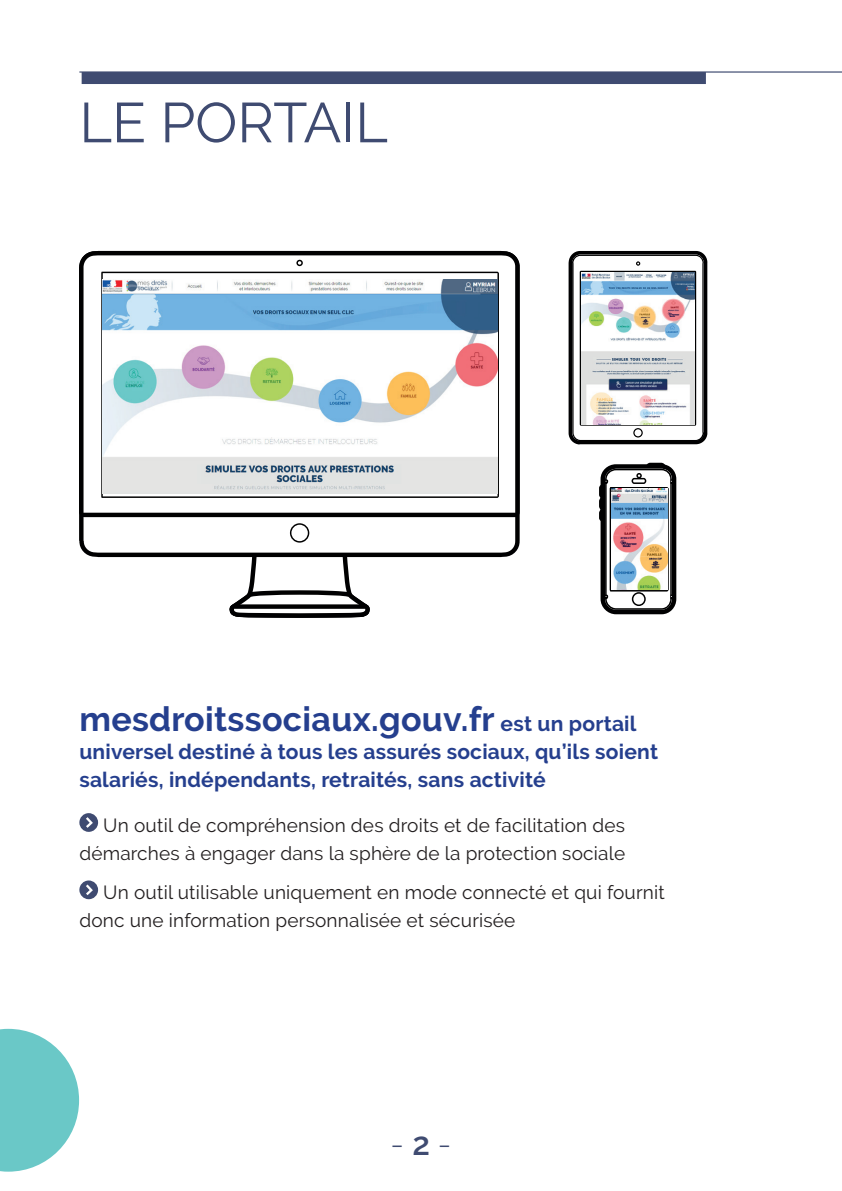
<style>
.page{position:relative;width:842px;height:1191px;background:#fff}
.page>*{position:absolute;margin:0;border:0;box-sizing:border-box;transform-origin:0 0}
.t1{font:56px "Raleway";color:#3f4b71}
.t2{font:700 34px "Raleway";letter-spacing:.01em;color:#253f8e}
.t3{font:300 32px "Raleway";color:#3f4b71}
.t4{font:700 21px/28px "Raleway";letter-spacing:.01em;color:#253f8e}
.t5{font:19px/28px "Raleway";letter-spacing:.01em;color:#231f20;text-align:right}
.s1{font-size:21px}
.s2{font-weight:600}
</style>
<div class="page">
<hr style="left:79px;top:71px;width:763px;height:2px;background:#3f4b71">
<div style="left:79px;top:813px;width:19px;height:19px;background:#3f4b71;border-radius:50%"></div>
<svg style="left:86px;top:817px;width:7px;height:11px"></svg>
<div style="left:79px;top:880px;width:19px;height:19px;background:#3f4b71;border-radius:50%"></div>
<svg style="left:86px;top:884px;width:7px;height:11px"></svg>
<div style="left:82px;top:72px;width:624px;height:12px;background:#3f4b71"></div>
<svg style="left:0;top:1028px;width:79px;height:143px"></svg>
<svg style="left:79px;top:517px;width:441px;height:40px"></svg>
<svg style="left:79px;top:251px;width:441px;height:266px"></svg>
<svg style="left:296px;top:260px;width:7px;height:6px"></svg>
<svg style="left:229px;top:523px;width:141px;height:94px"></svg>
<svg style="left:101px;top:272px;width:398px;height:226px"></svg>
<svg style="left:569px;top:251px;width:138px;height:193px"></svg>
<img style="left:581px;top:272px;width:114px;height:152px">
<svg style="left:599px;top:463px;width:77px;height:151px"></svg>
<img style="left:611px;top:488px;width:56px;height:102px">
<img style="left:103px;top:280px;width:394px;height:213px">
<h1 class="t1" style="left:79px;top:90px;width:310px">LE PORTAIL</h1>
<h2 class="t2" style="left:79px;top:699px;width:559px">mesdroitssociaux.gouv.fr <span class="s1">est un portail</span></h2>
<p class="t4" style="left:79px;top:737px;width:580px">universel destiné à tous les assurés sociaux, qu’ils soient salariés, indépendants, retraités, sans activité</p>
<p class="t5" style="left:79px;top:811px;width:547px">Un outil de compréhension des droits et de facilitation des démarches à engager dans la sphère de la protection sociale</p>
<p class="t5" style="left:79px;top:878px;width:587px;text-align:left;text-indent:24px">Un outil utilisable uniquement en mode connecté et qui fournit donc une information personnalisée et sécurisée</p>
<h3 class="t3" style="left:391px;top:1124px;width:62px">- <span class="s2">2</span> -</h3>
</div>
